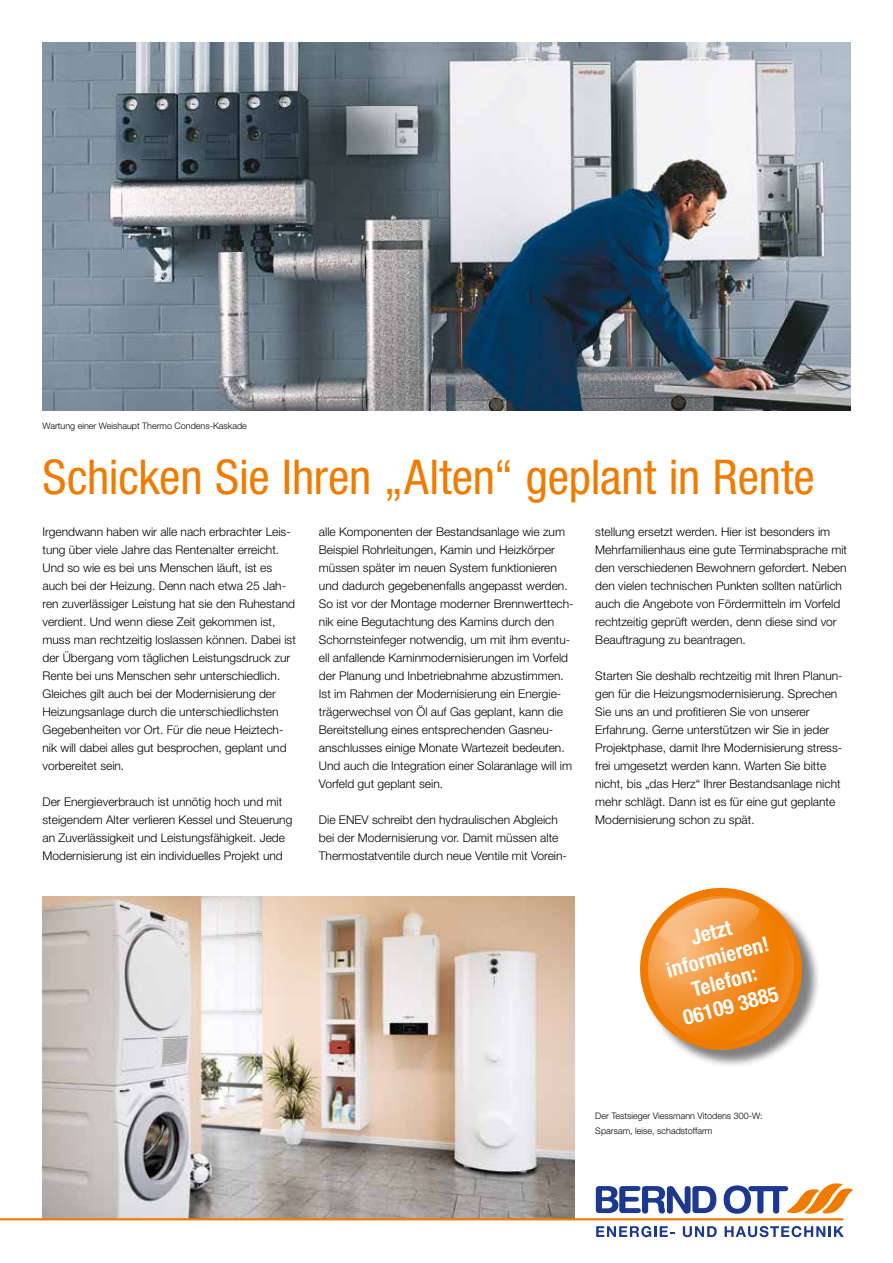
<style>
.page{position:relative;width:893px;height:1263px;background:#fff}
.page>*{position:absolute;margin:0;border:0;box-sizing:border-box;transform-origin:0 0}
.t1{font:condensed 48px "Helvetica Neue LT Std";letter-spacing:-.005em;color:#ef7c00}
.t2{font:700 condensed 21px/25.2px "Helvetica Neue LT Std";color:#fff;text-align:center}
.t3{font:300 12px/18px "Helvetica Neue LT Std";color:#000}
.t4{font:300 9px/15px "Helvetica Neue LT Std";color:#000}
</style>
<div class="page">
<img style="left:43px;top:896px;width:531px;height:322px">
<img style="left:43px;top:43px;width:807px;height:367px">
<hr style="left:0;top:1218px;width:842px;height:2px;background:#ef7c00">
<svg style="left:596px;top:1186px;width:120px;height:27px"></svg>
<svg style="left:724px;top:1183px;width:129px;height:31px"></svg>
<svg style="left:596px;top:1226px;width:79px;height:11px"></svg>
<svg style="left:683px;top:1226px;width:34px;height:11px"></svg>
<svg style="left:725px;top:1226px;width:119px;height:11px"></svg>
<div style="left:642px;top:890px;width:179px;height:179px;background:#000;opacity:.5"></div>
<svg style="left:640px;top:887px;width:166px;height:167px"></svg>
<p class="t4" style="left:43px;top:418px;width:206px">Wartung einer Weishaupt Thermo Condens-Kaskade</p>
<h1 class="t1" style="left:43px;top:449px;width:774px">Schicken Sie Ihren „Alten“ geplant in Rente</h1>
<p class="t3" style="left:43px;top:523px;width:255px">Irgendwann haben wir alle nach erbrachter Leis&shy;tung über viele Jahre das Rentenalter erreicht.<br>Und so wie es bei uns Menschen läuft, ist es auch bei der Heizung. Denn nach etwa 25 Jah&shy;ren zuverlässiger Leistung hat sie den Ruhestand verdient. Und wenn diese Zeit gekommen ist, muss man rechtzeitig loslassen können. Dabei ist der Übergang vom täglichen Leistungsdruck zur Rente bei uns Menschen sehr unterschiedlich.<br>Gleiches gilt auch bei der Modernisierung der Heizungsanlage durch die unterschiedlichsten Gegebenheiten vor Ort. Für die neue Heiztech&shy;nik will dabei alles gut besprochen, geplant und vorbereitet sein.</p>
<p class="t3" style="left:43px;top:793px;width:251px">Der Energieverbrauch ist unnötig hoch und mit steigendem Alter verlieren Kessel und Steuerung an Zuverlässigkeit und Leistungsfähigkeit. Jede Modernisierung ist ein individuelles Projekt und</p>
<p class="t3" style="left:319px;top:523px;width:256px">alle Komponenten der Bestandsanlage wie zum Beispiel Rohrleitungen, Kamin und Heizkörper müssen später im neuen System funktionieren und dadurch gegebenenfalls angepasst werden.<br>So ist vor der Montage moderner Brennwerttech&shy;nik eine Begutachtung des Kamins durch den Schornsteinfeger notwendig, um mit ihm eventu&shy;ell anfallende Kaminmodernisierungen im Vorfeld der Planung und Inbetriebnahme abzustimmen.<br>Ist im Rahmen der Modernisierung ein Energie&shy;trägerwechsel von Öl auf Gas geplant, kann die Bereitstellung eines entsprechenden Gasneu&shy;anschlusses einige Monate Wartezeit bedeuten.<br>Und auch die Integration einer Solaranlage will im Vorfeld gut geplant sein.</p>
<p class="t3" style="left:319px;top:811px;width:250px">Die ENEV schreibt den hydraulischen Abgleich bei der Modernisierung vor. Damit müssen alte<br>Thermostatventile durch neue Ventile mit Vorein-</p>
<p class="t3" style="left:595px;top:523px;width:253px">stellung ersetzt werden. Hier ist besonders im Mehrfamilienhaus eine gute Terminabsprache mit den verschiedenen Bewohnern gefordert. Neben den vielen technischen Punkten sollten natürlich auch die Angebote von Fördermitteln im Vorfeld rechtzeitig geprüft werden, denn diese sind vor Beauftragung zu beantragen.</p>
<p class="t3" style="left:595px;top:667px;width:249px">Starten Sie deshalb rechtzeitig mit Ihren Planun&shy;gen für die Heizungsmodernisierung. Sprechen Sie uns an und profitieren Sie von unserer Erfahrung. Gerne unterstützen wir Sie in jeder Projektphase, damit Ihre Modernisierung stress&shy;frei umgesetzt werden kann. Warten Sie bitte nicht, bis „das Herz“ Ihrer Bestandsanlage nicht mehr schlägt. Dann ist es für eine gut geplante Modernisierung schon zu spät.</p>
<h2 class="t2" style="left:657px;top:934px;width:107px;rotate:-15deg">Jetzt informieren!<br>Telefon:<br>06109 3885</h2>
<p class="t4" style="left:595px;top:1108px;width:169px">Der Testsieger Viessmann Vitodens 300-W:<br>Sparsam, leise, schadstoffarm</p>
</div>
